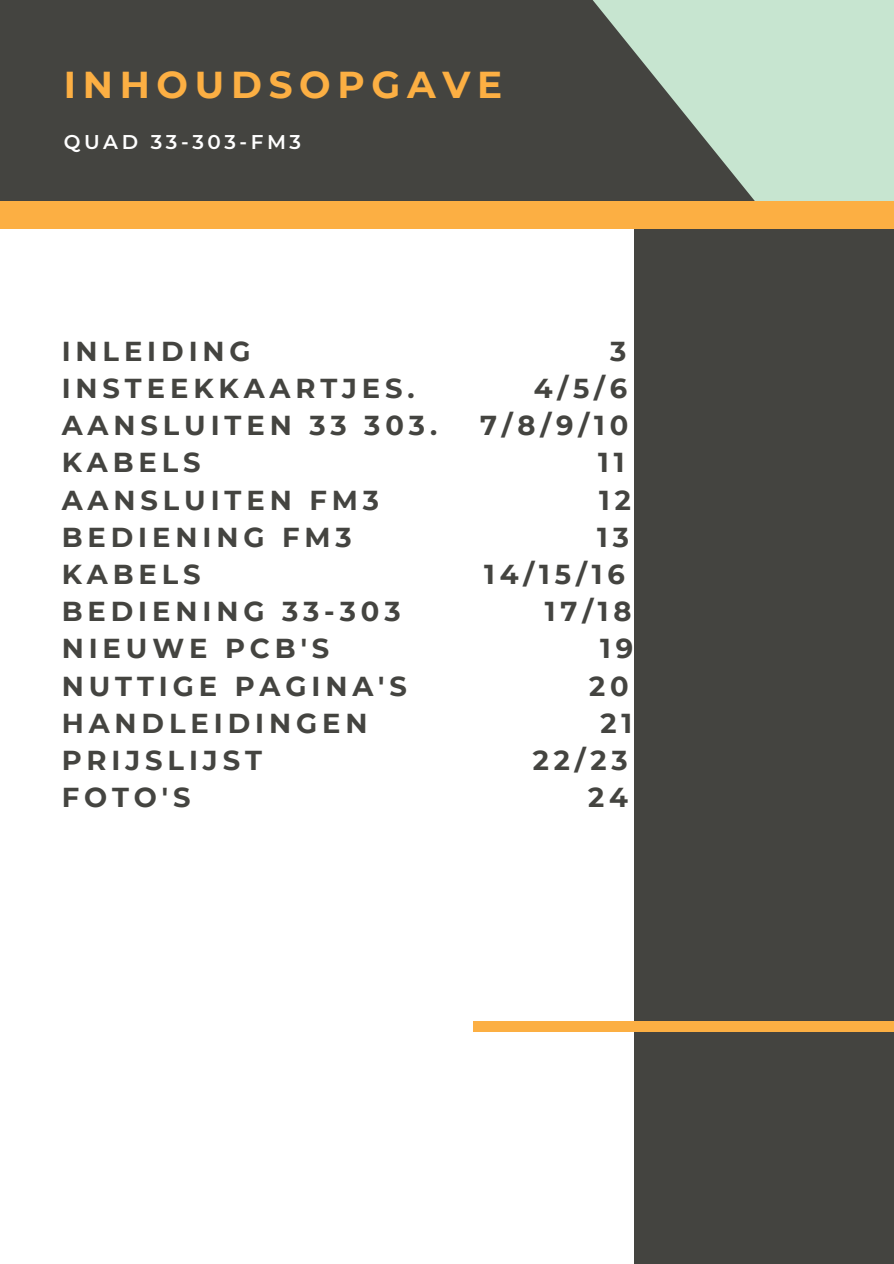
<style>
.page{position:relative;width:894px;height:1264px;background:#fff}
.page>*{position:absolute;margin:0;border:0;box-sizing:border-box;transform-origin:0 0}
.t1{font:700 37.35px "Montserrat";letter-spacing:.18em;color:#fcaf43}
.t2{font:700 27.3px "Montserrat";letter-spacing:.18em;color:#444440}
.t3{font:600 19.8px "Montserrat";letter-spacing:.18em;color:#fff}
</style>
<div class="page">
<div style="left:0;top:0;width:893px;height:217px;background:#444440"></div>
<svg style="left:540px;top:0;width:353px;height:229px;fill:#c7e5d0"></svg>
<div style="left:634px;top:228px;width:259px;height:1035px;background:#444440"></div>
<div style="left:473px;top:1021px;width:420px;height:10px;background:#fcaf43"></div>
<div style="left:0;top:202px;width:893px;height:26px;background:#fcaf43"></div>
<h1 class="t1" style="left:64px;top:57px;width:440px">INHOUDSOPGAVE</h1>
<p class="t3" style="left:64px;top:127px;width:239px">QUAD 33-303-FM3</p>
<p class="t2" style="left:62px;top:331px;width:190px">INLEIDING</p>
<p class="t2" style="left:610px;top:331px;width:18px">3</p>
<p class="t2" style="left:62px;top:368px;width:354px">INSTEEKKAARTJES.</p>
<p class="t2" style="left:533px;top:368px;width:95px">4/5/6</p>
<p class="t2" style="left:62px;top:406px;width:377px">AANSLUITEN 33 303.</p>
<p class="t2" style="left:480px;top:406px;width:150px">7/8/9/10</p>
<p class="t2" style="left:62px;top:443px;width:140px">KABELS</p>
<p class="t2" style="left:598px;top:443px;width:28px">11</p>
<p class="t2" style="left:62px;top:480px;width:319px">AANSLUITEN FM3</p>
<p class="t2" style="left:599px;top:480px;width:33px">12</p>
<p class="t2" style="left:62px;top:517px;width:291px">BEDIENING FM3</p>
<p class="t2" style="left:597px;top:517px;width:33px">13</p>
<p class="t2" style="left:62px;top:554px;width:140px">KABELS</p>
<p class="t2" style="left:484px;top:554px;width:142px">14/15/16</p>
<p class="t2" style="left:62px;top:592px;width:340px">BEDIENING 33-303</p>
<p class="t2" style="left:544px;top:592px;width:88px">17/18</p>
<p class="t2" style="left:62px;top:629px;width:269px">NIEUWE PCB'S</p>
<p class="t2" style="left:600px;top:629px;width:35px">19</p>
<p class="t2" style="left:62px;top:666px;width:346px">NUTTIGE PAGINA'S</p>
<p class="t2" style="left:589px;top:666px;width:41px">20</p>
<p class="t2" style="left:62px;top:703px;width:307px">HANDLEIDINGEN</p>
<p class="t2" style="left:600px;top:703px;width:33px">21</p>
<p class="t2" style="left:62px;top:740px;width:202px">PRIJSLIJST</p>
<p class="t2" style="left:532px;top:740px;width:96px">22/23</p>
<p class="t2" style="left:62px;top:777px;width:130px">FOTO'S</p>
<p class="t2" style="left:588px;top:777px;width:41px">24</p>
</div>
